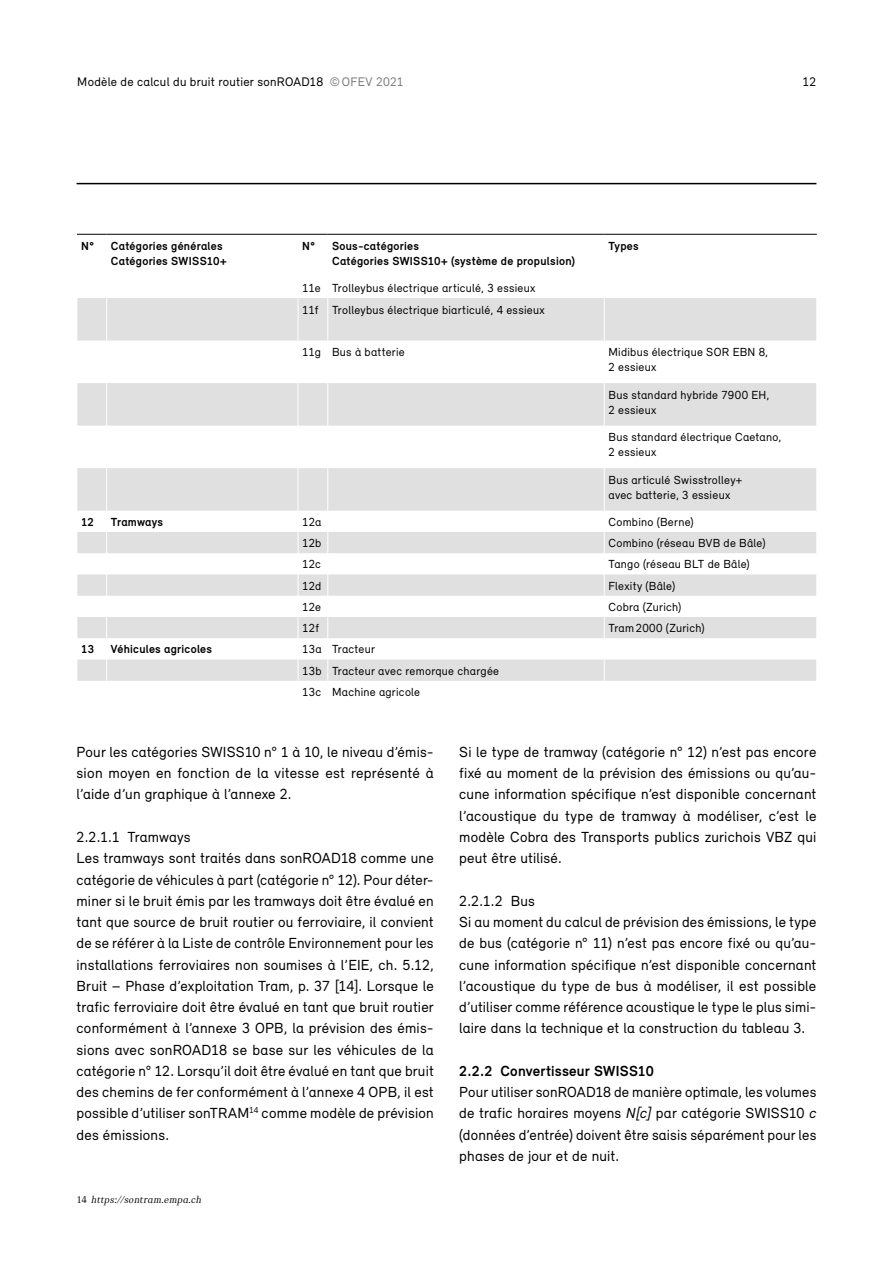
<style>
.page{position:relative;width:893px;height:1263px;background:#fff}
.page>*{position:absolute;margin:0;border:0;box-sizing:border-box;transform-origin:0 0}
._07_Inhalt_07_Grundtext{font:15px/21.3px "Relevant";letter-spacing:.015em;color:#000;text-align:justify}
._07_Inhalt_07_Untertitel_nr_Stufe_2{font:15px "Relevant";letter-spacing:.015em;color:#000}
._07_Inhalt_07_Untertitel_nr_Stufe_1{font:700 15px "Relevant";letter-spacing:.015em;color:#000}
.t1{font:12.75px "Relevant";letter-spacing:.02em;color:#000}
._12_Tabelle_12_Grundtext_links{font:12px/15px "Relevant";letter-spacing:.02em;color:#000}
._12_Tabelle_12_Tabellenkopf{font:700 12px/15px "Relevant";letter-spacing:.02em;color:#000}
._09_Fusszeile_09_Fusszeile{font:italic 10.5px "Catalog";letter-spacing:.03em;color:#000}
.s1{color:#7c7c7c}
.s2{font-style:normal}
.s3{font-style:italic}
</style>
<div class="page">
<hr style="left:77px;top:183px;width:739px;height:1px;background:#000">
<svg style="left:78px;top:298px;width:738px;height:383px;fill:#e0e0e0"></svg>
<hr style="left:106px;top:298px;width:1px;height:43px;background:#fff">
<hr style="left:298px;top:298px;width:1px;height:43px;background:#fff">
<hr style="left:327px;top:298px;width:1px;height:43px;background:#fff">
<hr style="left:604px;top:298px;width:1px;height:43px;background:#fff">
<hr style="left:106px;top:341px;width:1px;height:42px;background:#fff">
<hr style="left:298px;top:341px;width:1px;height:42px;background:#fff">
<hr style="left:327px;top:341px;width:1px;height:42px;background:#fff">
<hr style="left:604px;top:341px;width:1px;height:42px;background:#fff">
<hr style="left:106px;top:383px;width:1px;height:43px;background:#fff">
<hr style="left:298px;top:383px;width:1px;height:43px;background:#fff">
<hr style="left:327px;top:383px;width:1px;height:43px;background:#fff">
<hr style="left:604px;top:383px;width:1px;height:43px;background:#fff">
<hr style="left:106px;top:426px;width:1px;height:42px;background:#fff">
<hr style="left:298px;top:426px;width:1px;height:42px;background:#fff">
<hr style="left:327px;top:426px;width:1px;height:42px;background:#fff">
<hr style="left:604px;top:426px;width:1px;height:42px;background:#fff">
<hr style="left:106px;top:468px;width:1px;height:43px;background:#fff">
<hr style="left:298px;top:468px;width:1px;height:43px;background:#fff">
<hr style="left:327px;top:468px;width:1px;height:43px;background:#fff">
<hr style="left:604px;top:468px;width:1px;height:43px;background:#fff">
<svg style="left:106px;top:511px;width:1px;height:170px"></svg>
<svg style="left:298px;top:511px;width:1px;height:170px"></svg>
<svg style="left:327px;top:511px;width:1px;height:170px"></svg>
<svg style="left:604px;top:511px;width:1px;height:170px"></svg>
<svg style="left:77px;top:532px;width:1px;height:149px"></svg>
<hr style="left:77px;top:234px;width:30px;height:1px;background:#000">
<hr style="left:107px;top:234px;width:191px;height:1px;background:#000">
<hr style="left:298px;top:234px;width:30px;height:1px;background:#000">
<hr style="left:328px;top:234px;width:276px;height:1px;background:#000">
<hr style="left:604px;top:234px;width:213px;height:1px;background:#000">
<p class="t1" style="left:77px;top:74px;width:328px">Modèle de calcul du bruit routier sonROAD18 <span class="s1">©OFEV 2021</span></p>
<p class="t1" style="left:803px;top:74px;width:15px">12</p>
<p class="_12_Tabelle_12_Tabellenkopf" style="left:81px;top:238px;width:14px">N°</p>
<p class="_12_Tabelle_12_Tabellenkopf" style="left:111px;top:238px;width:117px">Catégories générales<br>Catégories SWISS10+</p>
<p class="_12_Tabelle_12_Tabellenkopf" style="left:302px;top:238px;width:14px">N°</p>
<p class="_12_Tabelle_12_Tabellenkopf" style="left:332px;top:238px;width:245px">Sous-catégories<br>Catégories SWISS10+ (système de propulsion)</p>
<p class="_12_Tabelle_12_Tabellenkopf" style="left:608px;top:238px;width:32px">Types</p>
<p class="_12_Tabelle_12_Grundtext_links" style="left:302px;top:280px;width:20px">11e</p>
<p class="_12_Tabelle_12_Grundtext_links" style="left:332px;top:280px;width:205px">Trolleybus électrique articulé, 3 essieux</p>
<p class="_12_Tabelle_12_Grundtext_links" style="left:302px;top:302px;width:18px">11f</p>
<p class="_12_Tabelle_12_Grundtext_links" style="left:332px;top:302px;width:214px">Trolleybus électrique biarticulé, 4 essieux</p>
<p class="_12_Tabelle_12_Grundtext_links" style="left:302px;top:344px;width:20px">11g</p>
<p class="_12_Tabelle_12_Grundtext_links" style="left:332px;top:344px;width:74px">Bus à batterie</p>
<p class="_12_Tabelle_12_Grundtext_links" style="left:608px;top:344px;width:161px">Midibus électrique SOR EBN 8,<br>2 essieux</p>
<p class="_12_Tabelle_12_Grundtext_links" style="left:608px;top:387px;width:162px">Bus standard hybride 7900 EH,<br>2 essieux</p>
<p class="_12_Tabelle_12_Grundtext_links" style="left:608px;top:429px;width:175px">Bus standard électrique Caetano,<br>2 essieux</p>
<p class="_12_Tabelle_12_Grundtext_links" style="left:608px;top:472px;width:135px">Bus articulé Swisstrolley+ avec batterie, 3 essieux</p>
<p class="_12_Tabelle_12_Tabellenkopf" style="left:81px;top:514px;width:14px">12</p>
<p class="_12_Tabelle_12_Tabellenkopf" style="left:111px;top:514px;width:54px">Tramways</p>
<p class="_12_Tabelle_12_Grundtext_links" style="left:302px;top:514px;width:21px">12a</p>
<p class="_12_Tabelle_12_Grundtext_links" style="left:608px;top:514px;width:87px">Combino (Berne)</p>
<p class="_12_Tabelle_12_Grundtext_links" style="left:302px;top:535px;width:21px">12b</p>
<p class="_12_Tabelle_12_Grundtext_links" style="left:608px;top:535px;width:159px">Combino (réseau BVB de Bâle)</p>
<p class="_12_Tabelle_12_Grundtext_links" style="left:302px;top:556px;width:20px">12c</p>
<p class="_12_Tabelle_12_Grundtext_links" style="left:608px;top:556px;width:143px">Tango (réseau BLT de Bâle)</p>
<p class="_12_Tabelle_12_Grundtext_links" style="left:302px;top:578px;width:21px">12d</p>
<p class="_12_Tabelle_12_Grundtext_links" style="left:608px;top:578px;width:68px">Flexity (Bâle)</p>
<p class="_12_Tabelle_12_Grundtext_links" style="left:302px;top:599px;width:20px">12e</p>
<p class="_12_Tabelle_12_Grundtext_links" style="left:608px;top:599px;width:74px">Cobra (Zurich)</p>
<p class="_12_Tabelle_12_Grundtext_links" style="left:302px;top:620px;width:18px">12f</p>
<p class="_12_Tabelle_12_Grundtext_links" style="left:608px;top:620px;width:98px">Tram2000 (Zurich)</p>
<p class="_12_Tabelle_12_Tabellenkopf" style="left:81px;top:642px;width:14px">13</p>
<p class="_12_Tabelle_12_Tabellenkopf" style="left:111px;top:642px;width:103px">Véhicules agricoles</p>
<p class="_12_Tabelle_12_Grundtext_links" style="left:302px;top:642px;width:21px">13a</p>
<p class="_12_Tabelle_12_Grundtext_links" style="left:332px;top:642px;width:44px">Tracteur</p>
<p class="_12_Tabelle_12_Grundtext_links" style="left:302px;top:663px;width:21px">13b</p>
<p class="_12_Tabelle_12_Grundtext_links" style="left:332px;top:663px;width:169px">Tracteur avec remorque chargée</p>
<p class="_12_Tabelle_12_Grundtext_links" style="left:302px;top:684px;width:20px">13c</p>
<p class="_12_Tabelle_12_Grundtext_links" style="left:332px;top:684px;width:90px">Machine agricole</p>
<p class="_07_Inhalt_07_Grundtext" style="left:77px;top:741px;width:359px">Pour les catégories SWISS10 n° 1 à 10, le niveau d’émis&shy;sion moyen en fonction de la vitesse est représenté à l’aide d’un graphique à l’annexe 2.</p>
<h4 class="_07_Inhalt_07_Untertitel_nr_Stufe_2" style="left:77px;top:828px;width:116px">2.2.1.1 Tramways</h4>
<p class="_07_Inhalt_07_Grundtext" style="left:77px;top:847px;width:359px">Les tramways sont traités dans sonROAD18 comme une catégorie de véhicules à part (catégorie n° 12). Pour déter&shy;miner si le bruit émis par les tramways doit être évalué en tant que source de bruit routier ou ferroviaire, il convient de se référer à la Liste de contrôle Environnement pour les installations ferroviaires non soumises à l’EIE, ch. 5.12, Bruit – Phase d’exploitation Tram, p. 37 [14]. Lorsque le trafic ferroviaire doit être évalué en tant que bruit routier conformément à l’annexe 3 OPB, la prévision des émis&shy;sions avec sonROAD18 se base sur les véhicules de la catégorie n° 12. Lorsqu’il doit être évalué en tant que bruit des chemins de fer conformément à l’annexe 4 OPB, il est possible d’utiliser sonTRAM<sup>14</sup> comme modèle de prévision des émissions.</p>
<p class="_09_Fusszeile_09_Fusszeile" style="left:77px;top:1194px;width:126px"><span class="s2">14</span> https://sontram.empa.ch</p>
<p class="_07_Inhalt_07_Grundtext" style="left:459px;top:741px;width:359px">Si le type de tramway (catégorie n° 12) n’est pas encore fixé au moment de la prévision des émissions ou qu’au&shy;cune information spécifique n’est disponible concernant l’acoustique du type de tramway à modéliser, c’est le modèle Cobra des Transports publics zurichois VBZ qui peut être utilisé.</p>
<h4 class="_07_Inhalt_07_Untertitel_nr_Stufe_2" style="left:459px;top:892px;width:77px">2.2.1.2 Bus</h4>
<p class="_07_Inhalt_07_Grundtext" style="left:459px;top:911px;width:359px">Si au moment du calcul de prévision des émissions, le type de bus (catégorie n° 11) n’est pas encore fixé ou qu’au&shy;cune information spécifique n’est disponible concernant l’acoustique du type de bus à modéliser, il est possible d’utiliser comme référence acoustique le type le plus simi&shy;laire dans la technique et la construction du tableau 3.</p>
<h3 class="_07_Inhalt_07_Untertitel_nr_Stufe_1" style="left:459px;top:1062px;width:196px">2.2.2 Convertisseur SWISS10</h3>
<p class="_07_Inhalt_07_Grundtext" style="left:459px;top:1081px;width:359px">Pour utiliser sonROAD18 de manière optimale, les volumes de trafic horaires moyens <span class="s3">N[c]</span> par catégorie SWISS10 <span class="s3">c </span>(données d’entrée) doivent être saisis séparément pour les phases de jour et de nuit.</p>
</div>
